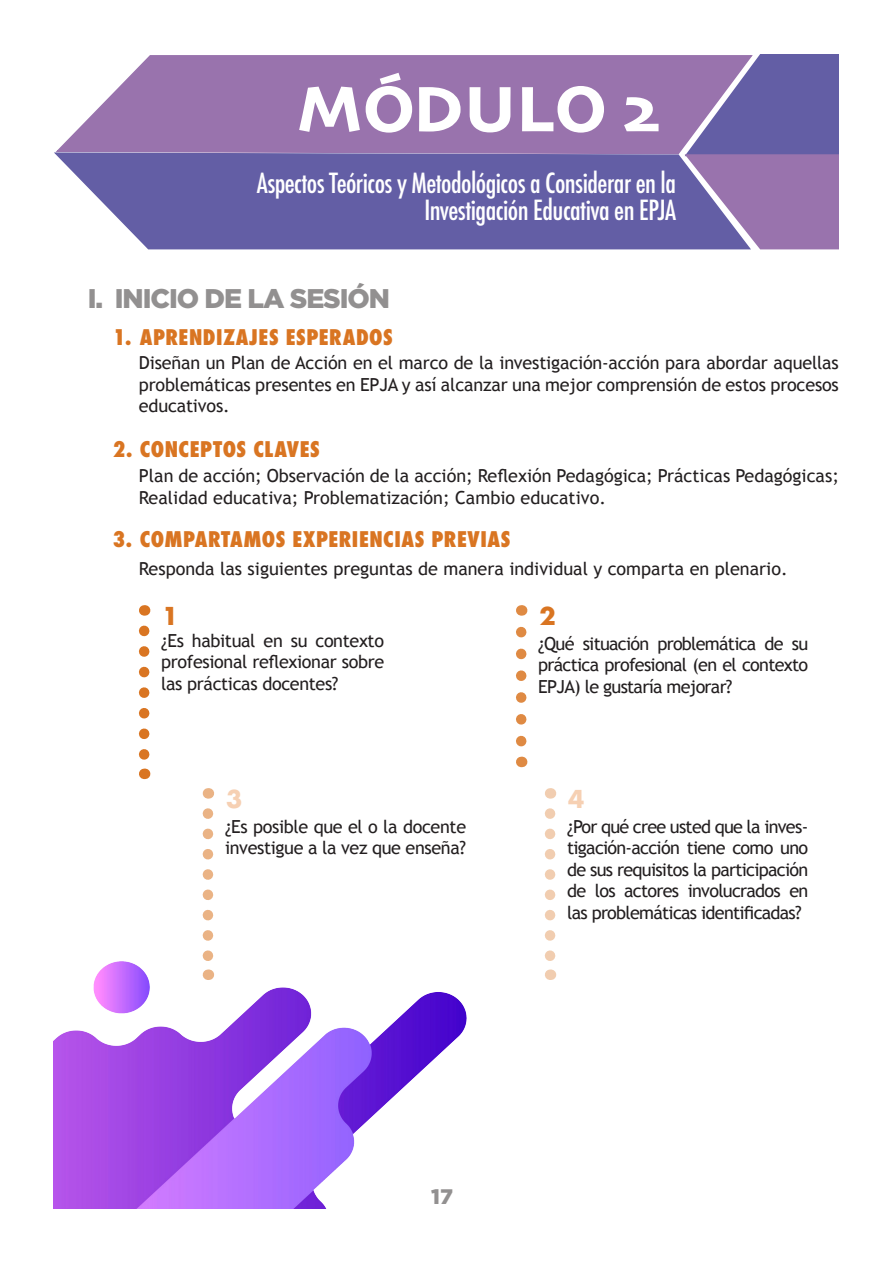
<style>
.page{position:relative;width:893px;height:1263px;background:#fff}
.page>*{position:absolute;margin:0;border:0;box-sizing:border-box;transform-origin:0 0}
.t1{font:67.5px "Skia";color:#fff}
.t2{font:500 condensed 27px "Futura";letter-spacing:-.02em;color:#fff}
.t3{font:900 27px "Gotham";letter-spacing:-.04em;color:#929090}
.t4{font:700 24px "Futura";color:#d97522}
.t5{font:700 24px "Futura";color:#f6d0b3}
.t6{font:800 condensed 21px "Futura";letter-spacing:.025em;color:#d97522}
.t7{font:900 21px "Gotham";color:#929090}
.t8{font:18px/21.6px "Trebuchet MS";letter-spacing:-.01em;color:#231f20;text-align:justify}
</style>
<div class="page">
<svg style="left:56px;top:55px;width:629px;height:97px;background:#a07db3"></svg>
<svg style="left:54px;top:152px;width:697px;height:98px;background:#706bac"></svg>
<svg style="left:685px;top:54px;width:154px;height:195px;background:#846fad"></svg>
<img style="left:54px;top:961px;width:412px;height:248px">
<svg style="left:139px;top:631px;width:10px;height:148px"></svg>
<svg style="left:516px;top:632px;width:10px;height:115px"></svg>
<svg style="left:203px;top:813px;width:10px;height:167px"></svg>
<svg style="left:545px;top:813px;width:10px;height:167px"></svg>
<p class="t1" style="left:298px;top:69px;width:363px">MÓDULO 2</p>
<p class="t2" style="left:257px;top:166px;width:421px">Aspectos Teóricos y Metodológicos a Considerar en la</p>
<p class="t2" style="left:424px;top:193px;width:253px">Investigación Educativa en EPJA</p>
<p class="t3" style="left:88px;top:283px;width:304px">I. INICIO DE LA SESIÓN</p>
<p class="t6" style="left:113px;top:323px;width:281px">1. APRENDIZAJES ESPERADOS</p>
<p class="t8" style="left:139px;top:352px;width:701px">Diseñan un Plan de Acción en el marco de la investigación-acción para abordar aquellas problemáticas presentes en EPJA y así alcanzar una mejor comprensión de estos procesos educativos.</p>
<p class="t6" style="left:113px;top:435px;width:208px">2. CONCEPTOS CLAVES</p>
<p class="t8" style="left:139px;top:465px;width:701px">Plan de acción; Observación de la acción; Reflexión Pedagógica; Prácticas Pedagógicas;<br>Realidad educativa; Problematización; Cambio educativo.</p>
<p class="t6" style="left:113px;top:525px;width:399px">3. COMPARTAMOS EXPERIENCIAS PREVIAS</p>
<p class="t8" style="left:139px;top:558px;width:650px">Responda las siguientes preguntas de manera individual y comparta en plenario.</p>
<p class="t4" style="left:162px;top:599px;width:18px">1</p>
<p class="t8" style="left:161px;top:630px;width:224px">¿Es habitual en su contexto profesional reflexionar sobre las prácticas docentes?</p>
<p class="t4" style="left:539px;top:599px;width:18px">2</p>
<p class="t8" style="left:538px;top:633px;width:271px">¿Qué situación problemática de su práctica profesional (en el contexto EPJA) le gustaría mejorar?</p>
<p class="t5" style="left:226px;top:782px;width:18px">3</p>
<p class="t8" style="left:225px;top:816px;width:243px">¿Es posible que el o la docente investigue a la vez que enseña?</p>
<p class="t5" style="left:568px;top:782px;width:18px">4</p>
<p class="t8" style="left:567px;top:816px;width:243px">¿Por qué cree usted que la inves&shy;tigación-acción tiene como uno de sus requisitos la participación de los actores involucrados en las problemáticas identificadas?</p>
<p class="t7" style="left:431px;top:1184px;width:23px">17</p>
</div>
